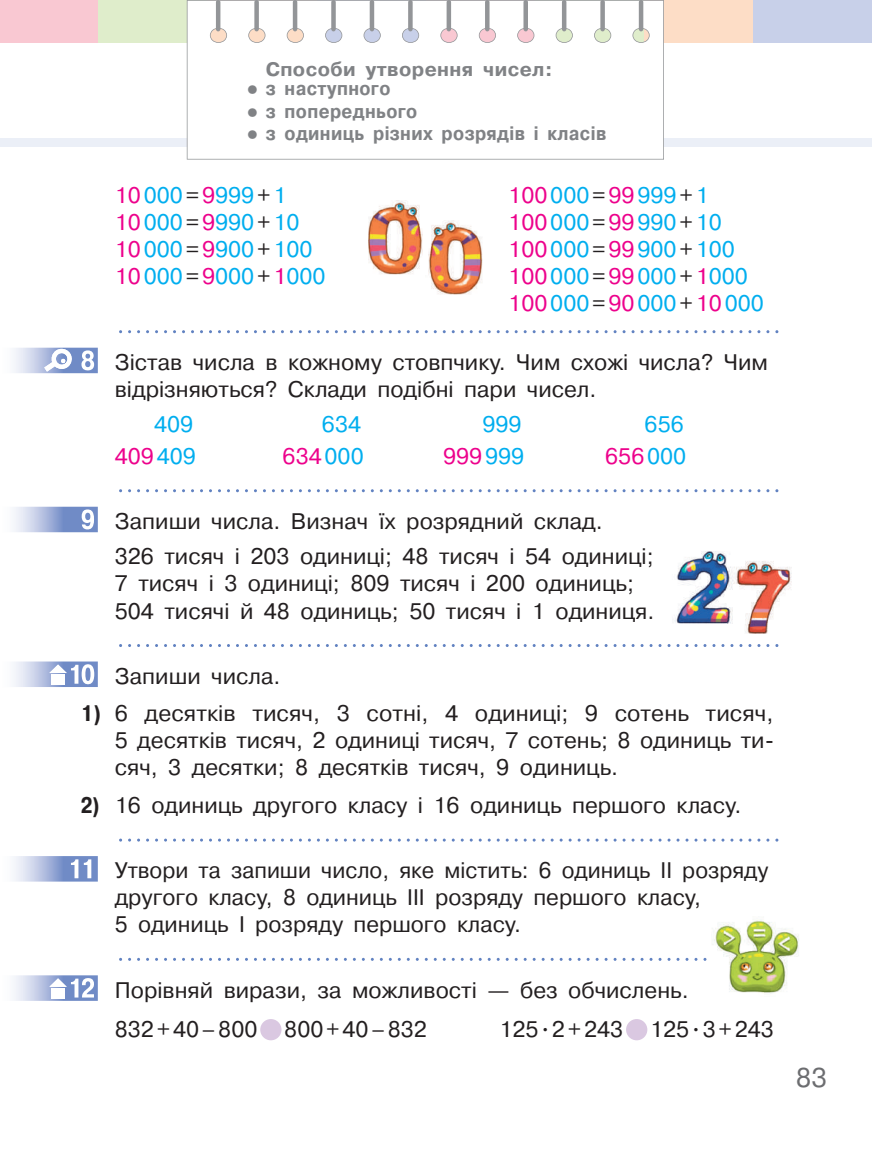
<style>
.page{position:relative;width:872px;height:1149px;background:#fff}
.page>*{position:absolute;margin:0;border:0;box-sizing:border-box;transform-origin:0 0}
.t1{font:27px "Pragmatica C";color:#6c6d70}
.t2{font:22.5px/27px "Pragmatica C";color:#231f20}
.t3{font:22.5px/27px "Pragmatica C";color:#00aeef}
.t4{font:22.5px "Pragmatica C";color:#ed028c}
.t5{font:700 19.5px "Pragmatica C";letter-spacing:.02em;color:#808285;scale:.9 1}
.t6{font:700 19.5px "Pragmatica C";letter-spacing:.02em;color:#808285}
.s1{font-size:24px}
.s2{color:#ed028c}
.s3{color:#231f20}
.s4{font-family:"Pragmatica Cond C";font-weight:700;font-size:27px;color:#fff}
.s5{color:#00aeef}
.s6{font-family:"Pragmatica Cond C";font-weight:700}
</style>
<div class="page">
<div style="left:0;top:138px;width:872px;height:9px;background:#ebeff7"></div>
<div style="left:753px;top:0;width:119px;height:43px;background:#c8d0e9"></div>
<div style="left:643px;top:0;width:110px;height:43px;background:#fdddc6"></div>
<div style="left:98px;top:0;width:109px;height:43px;background:#dfedcb"></div>
<div style="left:0;top:0;width:98px;height:43px;background:#f9c8d2"></div>
<svg style="left:187px;top:0;width:477px;height:159px"></svg>
<hr style="left:370px;top:0;width:4px;height:31px;background:#939598;border-radius:2px">
<hr style="left:216px;top:0;width:4px;height:31px;background:#939598;border-radius:2px">
<div style="left:523px;top:0;width:5px;height:31px;background:#939598;border-radius:2px"></div>
<div style="left:446px;top:0;width:5px;height:31px;background:#939598;border-radius:2px"></div>
<hr style="left:293px;top:0;width:4px;height:31px;background:#939598;border-radius:2px">
<div style="left:600px;top:0;width:5px;height:31px;background:#939598;border-radius:2px"></div>
<svg style="left:408px;top:0;width:4px;height:31px"></svg>
<div style="left:254px;top:0;width:5px;height:31px;background:#939598;border-radius:2px"></div>
<hr style="left:562px;top:0;width:4px;height:31px;background:#939598;border-radius:2px">
<hr style="left:485px;top:0;width:4px;height:31px;background:#939598;border-radius:2px">
<div style="left:331px;top:0;width:5px;height:31px;background:#939598;border-radius:2px"></div>
<hr style="left:639px;top:0;width:4px;height:31px;background:#939598;border-radius:2px">
<svg style="left:119px;top:330px;width:659px;height:3px"></svg>
<svg style="left:119px;top:489px;width:659px;height:3px"></svg>
<svg style="left:119px;top:644px;width:659px;height:2px"></svg>
<svg style="left:119px;top:838px;width:659px;height:3px"></svg>
<svg style="left:119px;top:957px;width:588px;height:3px"></svg>
<div style="left:260px;top:1018px;width:21px;height:21px;background:#dac8e1;border-radius:50%"></div>
<div style="left:626px;top:1018px;width:21px;height:21px;background:#dac8e1;border-radius:50%"></div>
<img style="left:368px;top:200px;width:55px;height:74px">
<img style="left:428px;top:220px;width:54px;height:74px">
<img style="left:14px;top:347px;width:84px;height:26px">
<img style="left:81px;top:350px;width:13px;height:20px">
<svg style="left:44px;top:347px;width:29px;height:24px"></svg>
<img style="left:14px;top:506px;width:84px;height:26px">
<img style="left:82px;top:509px;width:12px;height:20px">
<img style="left:674px;top:551px;width:53px;height:72px">
<img style="left:727px;top:561px;width:65px;height:72px">
<img style="left:727px;top:561px;width:23px;height:62px">
<img style="left:14px;top:661px;width:84px;height:25px">
<img style="left:71px;top:664px;width:23px;height:20px">
<svg style="left:49px;top:664px;width:18px;height:20px"></svg>
<img style="left:14px;top:856px;width:84px;height:25px">
<img style="left:71px;top:859px;width:20px;height:19px">
<img style="left:712px;top:920px;width:87px;height:74px">
<img style="left:14px;top:975px;width:84px;height:25px">
<img style="left:71px;top:977px;width:23px;height:20px">
<svg style="left:49px;top:978px;width:18px;height:20px"></svg>
<p class="t6" style="left:266px;top:58px;width:288px">Способи утворення чисел:</p>
<p class="t5" style="left:244px;top:78px;width:164px"><span class="s1">•</span> з наступного</p>
<p class="t5" style="left:244px;top:100px;width:194px"><span class="s1">•</span> з попереднього</p>
<p class="t5" style="left:244px;top:123px;width:403px"><span class="s1">•</span> з одиниць різних розрядів і класів</p>
<p class="t3" style="left:115px;top:181px;width:212px"><span class="s2">10</span> 000 <span class="s3">=</span> <span class="s2">9</span>999 <span class="s3">+</span> 1<br><span class="s2">10</span> 000 <span class="s3">=</span> <span class="s2">9</span>990 <span class="s3">+</span> 10<br><span class="s2">10</span> 000 <span class="s3">=</span> <span class="s2">9</span>900 <span class="s3">+</span> 100<br><span class="s2">10</span> 000 <span class="s3">=</span> <span class="s2">9</span>000 <span class="s3">+</span> <span class="s2">1</span>000</p>
<p class="t3" style="left:508px;top:181px;width:257px"><span class="s2">100</span> 000 <span class="s3">=</span> <span class="s2">99</span> 999 <span class="s3">+</span> 1<br><span class="s2">100</span> 000 <span class="s3">=</span> <span class="s2">99</span> 990 <span class="s3">+</span> 10<br><span class="s2">100</span> 000 <span class="s3">=</span> <span class="s2">99</span> 900 <span class="s3">+</span> 100<br><span class="s2">100</span> 000 <span class="s3">=</span> <span class="s2">99</span> 000 <span class="s3">+</span> <span class="s2">1</span>000<br><span class="s2">100</span> 000 <span class="s3">=</span> <span class="s2">90</span> 000 <span class="s3">+</span> <span class="s2">10</span> 000</p>
<p class="t2" style="left:115px;top:348px;width:654px;text-indent:-34px"><span class="s4">8</span> Зістав числа в кожному стовпчику. Чим схожі числа? Чим відрізняються? Склади подібні пари чисел.</p>
<p class="t3" style="left:154px;top:411px;width:41px">409</p>
<p class="t3" style="left:322px;top:411px;width:41px">634</p>
<p class="t3" style="left:482px;top:411px;width:41px">999</p>
<p class="t3" style="left:644px;top:411px;width:41px">656</p>
<p class="t4" style="left:115px;top:443px;width:83px">409 <span class="s5">409</span></p>
<p class="t4" style="left:283px;top:443px;width:83px">634 <span class="s5">000</span></p>
<p class="t4" style="left:443px;top:443px;width:83px">999 <span class="s5">999</span></p>
<p class="t4" style="left:605px;top:443px;width:83px">656 <span class="s5">000</span></p>
<p class="t2" style="left:115px;top:503px;width:540px;line-height:35.5px;text-indent:-34px"><span class="s4">9</span> Запиши числа. Визнач їх розрядний склад.<br>326 тисяч і 203 одиниці; 48 тисяч і 54 одиниці;</p>
<p class="t2" style="left:115px;top:570px;width:541px">7 тисяч і 3 одиниці; 809 тисяч і 200 одиниць;<br>504 тисячі й 48 одиниць; 50 тисяч і 1 одиниця.</p>
<p class="t2" style="left:68px;top:662px;width:214px"><span class="s4">10</span> Запиши числа.</p>
<p class="t2" style="left:115px;top:700px;width:661px;text-align:justify;text-indent:-34px"><span class="s6">1)</span> 6 десятків тисяч, 3 сотні, 4 одиниці; 9 сотень тисяч, 5 десятків тисяч, 2 одиниці тисяч, 7 сотень; 8 одиниць ти&shy;сяч, 3 десятки; 8 десятків тисяч, 9 одиниць.</p>
<p class="t2" style="left:81px;top:791px;width:662px"><span class="s6">2)</span> 16 одиниць другого класу і 16 одиниць першого класу.</p>
<p class="t2" style="left:115px;top:856px;width:655px;text-indent:-47px"><span class="s4">11</span> Утвори та запиши число, яке містить: 6 одиниць ІІ розряду другого класу, 8 одиниць ІІІ розряду першого класу,<br>5 одиниць І розряду першого класу.</p>
<p class="t2" style="left:115px;top:969px;width:575px;line-height:39.8px;text-indent:-47px"><span class="s4">12</span> Порівняй вирази, за можливості — без обчислень.<br>832 + 40 – 800 800 + 40 – 832</p>
<p class="t2" style="left:499px;top:1015px;width:276px">125 <sup>.</sup> 2 + 243 125 <sup>.</sup> 3 + 243</p>
<p class="t1" style="left:796px;top:1062px;width:33px">83</p>
</div>
